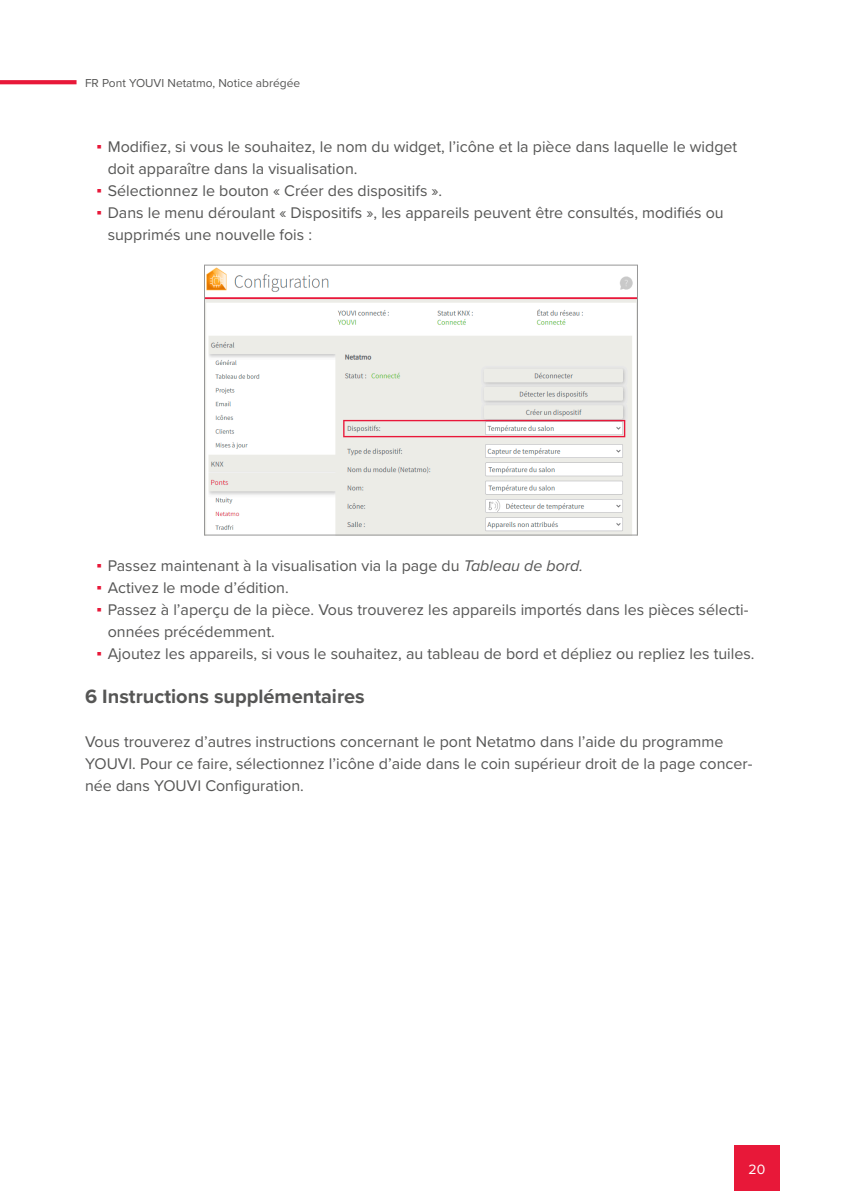
<style>
.page{position:relative;width:842px;height:1191px;background:#fff}
.page>*{position:absolute;margin:0;border:0;box-sizing:border-box;transform-origin:0 0}
.Überschrift_Ebene_1{font:700 20px "Proxima Nova";color:#565655}
.Fließtext_8pt__80__S{font:16px/22px "Proxima Nova";color:#565655}
.t1{font:14px "Proxima Nova";color:#fff}
.t2{font:12px "Proxima Nova";color:#565655}
.s1{font-family:"Verdana";color:#e81839}
.s2{font-style:italic}
</style>
<div class="page">
<div style="left:734px;top:1145px;width:46px;height:46px;background:#e81839"></div>
<svg style="left:0;top:80px;width:77px;height:4px"></svg>
<img style="left:206px;top:267px;width:430px;height:266px">
<div style="left:204px;top:265px;width:434px;height:270px;border:1px solid #979797"></div>
<p class="t2" style="left:85px;top:74px;width:217px">FR Pont YOUVI Netatmo, Notice abrégée</p>
<p class="Fließtext_8pt__80__S" style="left:108px;top:135px;width:631px;text-indent:-11px"><span class="s1">▪</span> Modifiez, si vous le souhaitez, le nom du widget, l’icône et la pièce dans laquelle le widget doit apparaître dans la visualisation.</p>
<p class="Fließtext_8pt__80__S" style="left:96px;top:179px;width:347px"><span class="s1">▪</span> Sélectionnez le bouton « Créer des dispositifs ».</p>
<p class="Fließtext_8pt__80__S" style="left:108px;top:201px;width:617px;text-indent:-11px"><span class="s1">▪</span> Dans le menu déroulant « Dispositifs », les appareils peuvent être consultés, modifiés ou supprimés une nouvelle fois :</p>
<p class="Fließtext_8pt__80__S" style="left:96px;top:553px;width:488px"><span class="s1">▪</span> Passez maintenant à la visualisation via la page du <span class="s2">Tableau de bord.</span></p>
<p class="Fließtext_8pt__80__S" style="left:96px;top:575px;width:194px"><span class="s1">▪</span> Activez le mode d’édition.</p>
<p class="Fließtext_8pt__80__S" style="left:108px;top:597px;width:642px;text-indent:-11px"><span class="s1">▪</span> Passez à l’aperçu de la pièce. Vous trouverez les appareils importés dans les pièces sélecti&shy;onnées précédemment.</p>
<p class="Fließtext_8pt__80__S" style="left:96px;top:641px;width:660px"><span class="s1">▪</span> Ajoutez les appareils, si vous le souhaitez, au tableau de bord et dépliez ou repliez les tuiles.</p>
<p class="Überschrift_Ebene_1" style="left:85px;top:681px;width:281px">6 Instructions supplémentaires</p>
<p class="Fließtext_8pt__80__S" style="left:85px;top:729px;width:669px">Vous trouverez d’autres instructions concernant le pont Netatmo dans l’aide du programme<br>YOUVI. Pour ce faire, sélectionnez l’icône d’aide dans le coin supérieur droit de la page concer&shy;née dans YOUVI Configuration.</p>
<p class="t1" style="left:748px;top:1159px;width:18px">20</p>
</div>
